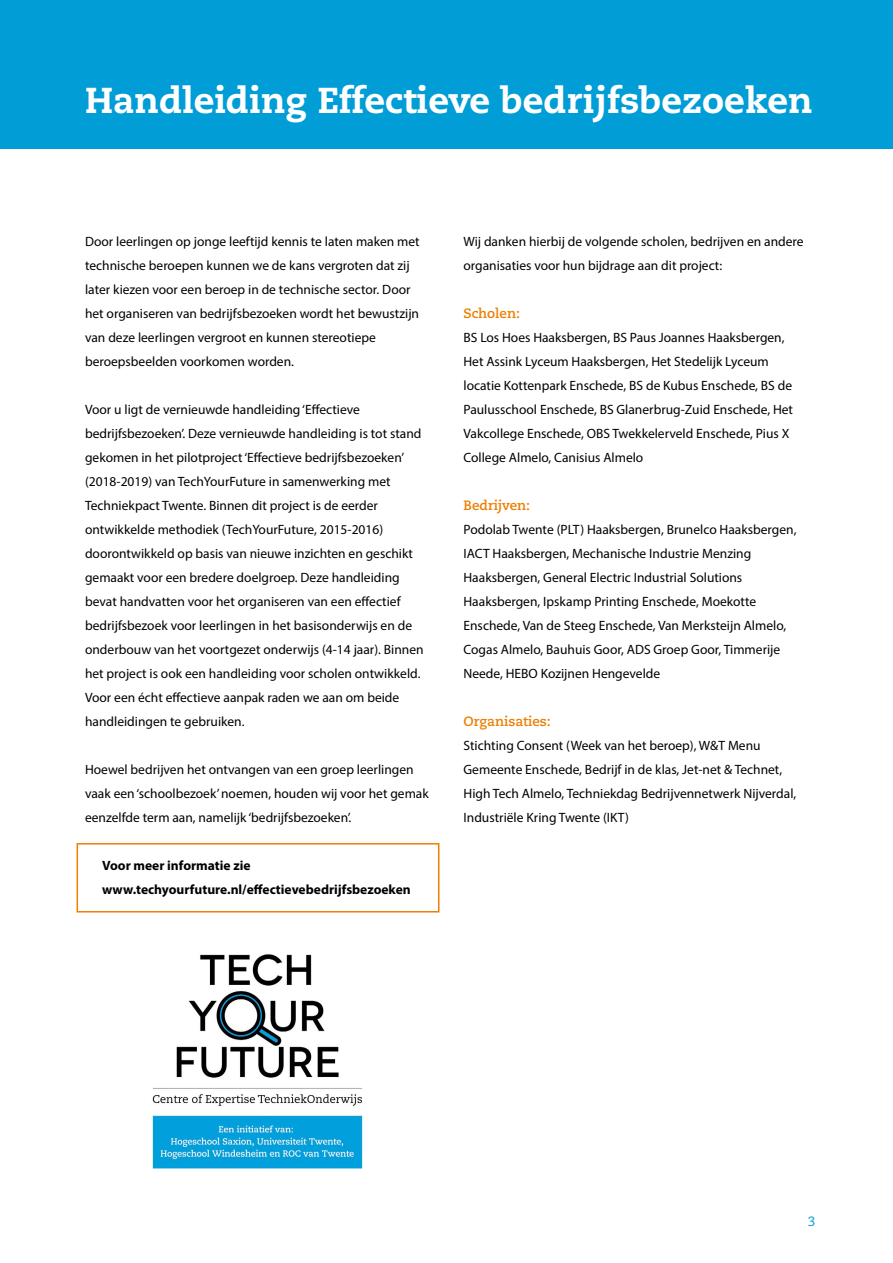
<style>
.page{position:relative;width:893px;height:1263px;background:#fff}
.page>*{position:absolute;margin:0;border:0;box-sizing:border-box;transform-origin:0 0}
.t1{font:800 36px "Caecilia LT Pro 85";color:#fff}
.t2{font:13.5px/24px "Myriad Pro";color:#000}
.t3{font:700 13.5px/24px "Myriad Pro";color:#000}
.t4{font:700 13.5px "Caecilia LT Pro 75";color:#ee7f00}
.t5{font:13.5px "Caecilia LT Pro 55 Roman";color:#009dd6}
</style>
<div class="page">
<div style="left:0;top:0;width:893px;height:149px;background:#009dd6"></div>
<img style="left:152px;top:954px;width:211px;height:215px">
<div style="left:77px;top:843px;width:362px;height:69px;border:2px solid #ee7f00"></div>
<h1 class="t1" style="left:85px;top:75px;width:729px">Handleiding Effectieve bedrijfsbezoeken</h1>
<p class="t2" style="left:85px;top:229px;width:336px">Door leerlingen op jonge leeftijd kennis te laten maken met technische beroepen kunnen we de kans vergroten dat zij later kiezen voor een beroep in de technische sector. Door het organiseren van bedrijfsbezoeken wordt het bewustzijn van deze leerlingen vergroot en kunnen stereotiepe beroepsbeelden voorkomen worden.</p>
<p class="t2" style="left:85px;top:397px;width:340px">Voor u ligt de vernieuwde handleiding ‘Effectieve bedrijfsbezoeken’. Deze vernieuwde handleiding is tot stand gekomen in het pilotproject ‘Effectieve bedrijfsbezoeken’ (2018-2019) van TechYourFuture in samenwerking met Techniekpact Twente. Binnen dit project is de eerder ontwikkelde methodiek (TechYourFuture, 2015-2016) doorontwikkeld op basis van nieuwe inzichten en geschikt gemaakt voor een bredere doelgroep. Deze handleiding bevat handvatten voor het organiseren van een effectief bedrijfsbezoek voor leerlingen in het basisonderwijs en de onderbouw van het voortgezet onderwijs (4-14 jaar). Binnen het project is ook een handleiding voor scholen ontwikkeld.<br>Voor een écht effectieve aanpak raden we aan om beide handleidingen te gebruiken.</p>
<p class="t2" style="left:85px;top:757px;width:345px">Hoewel bedrijven het ontvangen van een groep leerlingen vaak een ‘schoolbezoek’ noemen, houden wij voor het gemak eenzelfde term aan, namelijk ‘bedrijfsbezoeken’.</p>
<p class="t3" style="left:102px;top:853px;width:310px">Voor meer informatie zie www.techyourfuture.nl/effectievebedrijfsbezoeken</p>
<p class="t2" style="left:463px;top:229px;width:342px">Wij danken hierbij de volgende scholen, bedrijven en andere organisaties voor hun bijdrage aan dit project:</p>
<p class="t4" style="left:463px;top:304px;width:58px">Scholen:</p>
<p class="t2" style="left:463px;top:325px;width:331px">BS Los Hoes Haaksbergen, BS Paus Joannes Haaksbergen, Het Assink Lyceum Haaksbergen, Het Stedelijk Lyceum locatie Kottenpark Enschede, BS de Kubus Enschede, BS de Paulusschool Enschede, BS Glanerbrug-Zuid Enschede, Het Vakcollege Enschede, OBS Twekkelerveld Enschede, Pius X College Almelo, Canisius Almelo</p>
<p class="t4" style="left:463px;top:496px;width:68px">Bedrijven:</p>
<p class="t2" style="left:463px;top:517px;width:334px">Podolab Twente (PLT) Haaksbergen, Brunelco Haaksbergen, IACT Haaksbergen, Mechanische Industrie Menzing Haaksbergen, General Electric Industrial Solutions Haaksbergen, Ipskamp Printing Enschede, Moekotte Enschede, Van de Steeg Enschede, Van Merksteijn Almelo, Cogas Almelo, Bauhuis Goor, ADS Groep Goor, Timmerije Neede, HEBO Kozijnen Hengevelde</p>
<p class="t4" style="left:463px;top:712px;width:89px">Organisaties:</p>
<p class="t2" style="left:463px;top:733px;width:334px">Stichting Consent (Week van het beroep), W&amp;T Menu Gemeente Enschede, Bedrijf in de klas, Jet-net &amp; Technet, High Tech Almelo, Techniekdag Bedrijvennetwerk Nijverdal, Industriële Kring Twente (IKT)</p>
<p class="t5" style="left:808px;top:1212px;width:9px">3</p>
</div>
